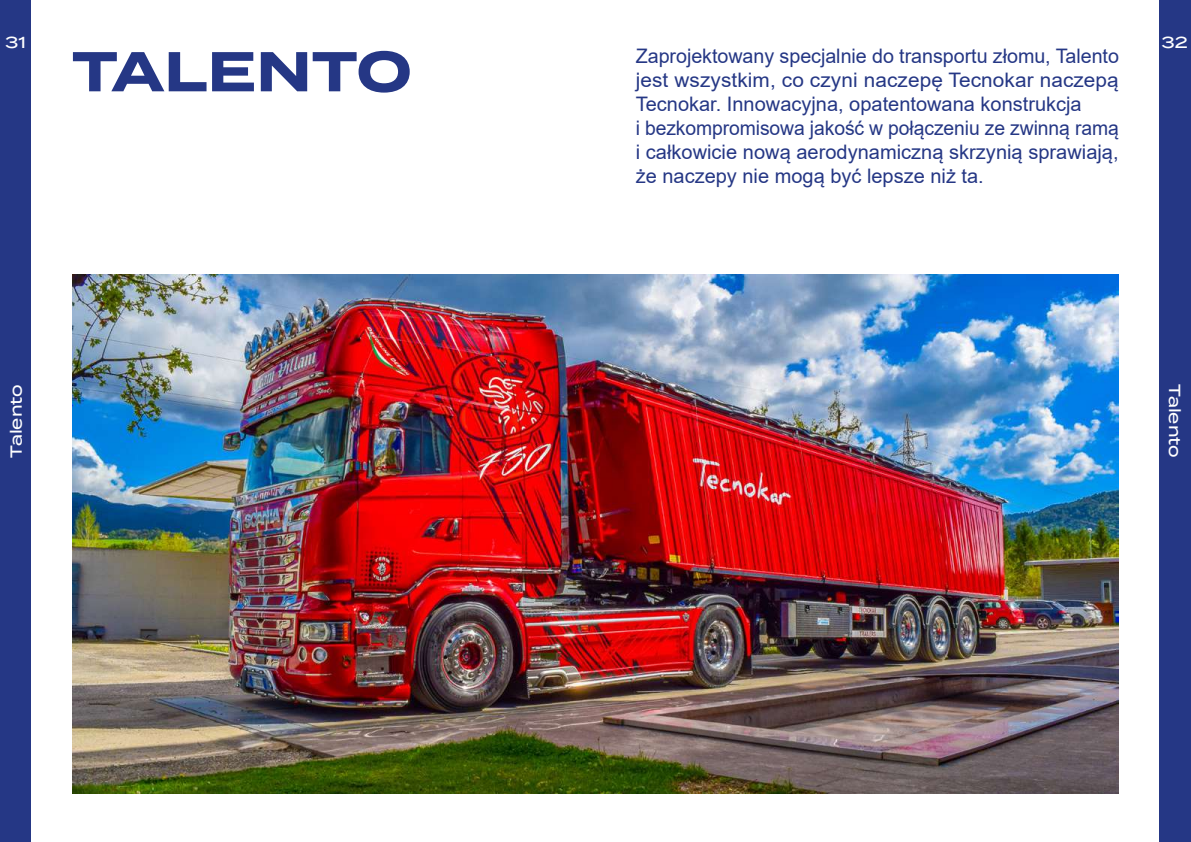
<style>
.page{position:relative;width:1191px;height:842px;background:#fff}
.page>*{position:absolute;margin:0;border:0;box-sizing:border-box;transform-origin:0 0}
.t1{font:700 56px "Termina";color:#253785}
.t2{font:20px/24px "Arial";color:#253785}
.t3{font:500 16px "Termina";color:#fff}
</style>
<div class="page">
<div style="left:0;top:0;width:31px;height:842px;background:#253785"></div>
<div style="left:1159px;top:0;width:32px;height:842px;background:#253785"></div>
<img style="left:72px;top:275px;width:1047px;height:519px">
<p class="t3" style="left:5px;top:31px;width:22px">31</p>
<p class="t3" style="left:1161px;top:31px;width:28px">32</p>
<p class="t2" style="left:636px;top:44px;width:485px">Zaprojektowany specjalnie do transportu złomu, Talento jest wszystkim, co czyni naczepę Tecnokar naczepą Tecnokar. Innowacyjna, opatentowana konstrukcja<br>i bezkompromisowa jakość w połączeniu ze zwinną ramą i całkowicie nową aerodynamiczną skrzynią sprawiają, że naczepy nie mogą być lepsze niż ta.</p>
<h1 class="t1" style="left:72px;top:30px;width:341px">TALENTO</h1>
<p class="t3" style="left:4px;top:458px;width:75px;rotate:-90deg">Talento</p>
<p class="t3" style="left:1186px;top:384px;width:75px;rotate:90deg">Talento</p>
</div>
